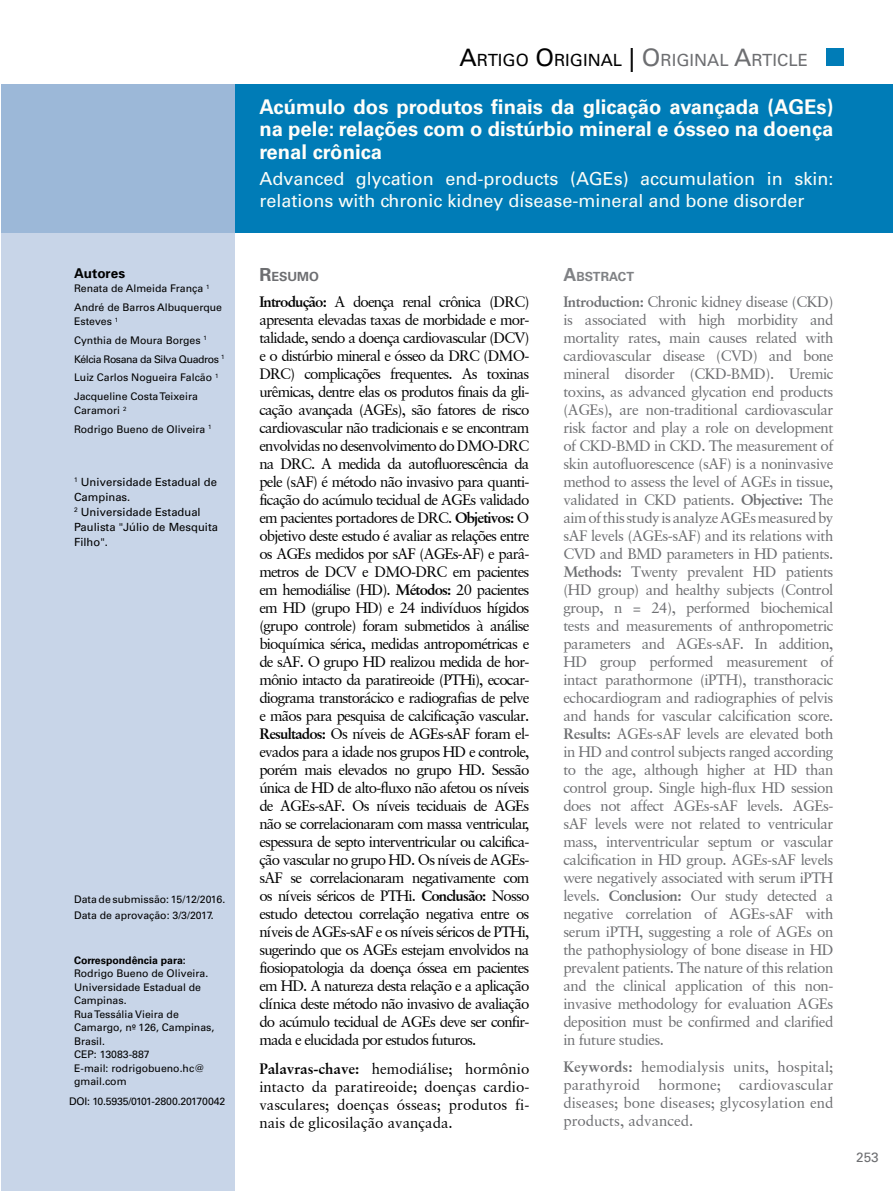
<style>
.page{position:relative;width:893px;height:1191px;background:#fff}
.page>*{position:absolute;margin:0;border:0;box-sizing:border-box;transform-origin:0 0}
.t1{font:700 20.25px/22.5px "Univers LT Std";color:#fffef9;text-align:justify}
.t2{font:18px/21.6px "Univers LT Std";color:#fbfdf8}
.t3{font:16.8px "Univers LT Std";color:#6d6e71}
.t4{font:15px/18px "Garamond Retrospective S Si";letter-spacing:-.03em;color:#000;text-align:justify}
.t5{font:15px/18px "Garamond Retrospective S Si";letter-spacing:-.015em;color:#6d6e71;text-align:justify}
.t6{font:13.5px "Univers 65 Bold";color:#000}
.t7{font:13.5px "Univers LT Std";color:#6d6e71}
.t8{font:700 12.6px "Univers LT Std";color:#808285}
.t9{font:700 12.6px "Univers LT Std";color:#6d6e71}
.t10{font:11.25px/15px "Univers LT Std";color:#000}
.t11{font:10.5px/13.5px "Univers LT Std";color:#000}
.t12{font:10.5px "Univers LT Std";letter-spacing:-.02em;color:#000}
.t13{font:700 10.5px "Univers LT Std";color:#000}
.s1{font-family:"Calibri"}
.s2{font-size:24px;color:#000}
.s3{color:#000}
.s4{font-size:24px}
.s5{font-size:18px}
.s6{font-weight:700}
</style>
<div class="page">
<div style="left:1px;top:233px;width:234px;height:958px;background:#c8d5e8"></div>
<div style="left:235px;top:84px;width:658px;height:149px;background:#007cb7"></div>
<div style="left:1px;top:84px;width:234px;height:149px;background:#9cb8d8"></div>
<div style="left:826px;top:49px;width:17px;height:17px;background:#007cb7"></div>
<p class="t6" style="left:74px;top:265px;width:53px">Autores</p>
<p class="t11" style="left:74px;top:279px;width:149px;line-height:18.6px">Renata de Almeida França <sup>1<br></sup>André de Barros Albuquerque</p>
<p class="t11" style="left:74px;top:312px;width:152px;line-height:18.6px">Esteves <sup>1<br></sup>Cynthia de Moura Borges <sup>1<br></sup>Kélcia Rosana da Silva Quadros <sup>1<br></sup>Luiz Carlos Nogueira Falcão <sup>1<br></sup>Jacqueline Costa Teixeira</p>
<p class="t11" style="left:74px;top:401px;width:139px;line-height:18.6px">Caramori <sup>2<br></sup>Rodrigo Bueno de Oliveira <sup>1</sup></p>
<p class="t10" style="left:74px;top:474px;width:145px"><sup>1</sup> Universidade Estadual de<br>Campinas.<br><sup>2</sup> Universidade Estadual<br>Paulista "Júlio de Mesquita<br>Filho".</p>
<p class="t11" style="left:74px;top:891px;width:153px;line-height:15.6px">Data de submissão: 15/12/2016.<br>Data de aprovação: 3/3/2017.</p>
<p class="t13" style="left:74px;top:954px;width:113px">Correspondência para:</p>
<p class="t11" style="left:74px;top:967px;width:142px">Rodrigo Bueno de Oliveira.<br>Universidade Estadual de<br>Campinas.<br>Rua Tessália Vieira de<br>Camargo, n<span class="s1">º</span> 126, Campinas,<br>Brasil.<br>CEP: 13083-887<br>E-mail: rodrigobueno.hc@ gmail.com</p>
<p class="t12" style="left:69px;top:1095px;width:158px">DOI: 10.5935/0101-2800.20170042</p>
<p class="t3" style="left:460px;top:50px;width:350px"><span class="s2">A</span><span class="s3">RTIGO</span> <span class="s2">O</span><span class="s3">RIGINAL</span> <span class="s2">|</span> <span class="s4">O</span>RIGINAL <span class="s4">A</span>RTICLE</p>
<h1 class="t1" style="left:259px;top:95px;width:575px">Acúmulo dos produtos finais da glicação avançada (AGEs) na pele: relações com o distúrbio mineral e ósseo na doença renal crônica</h1>
<p class="t2" style="left:259px;top:168px;width:575px">Advanced glycation end-products (AGEs) accumulation in skin: relations with chronic kidney disease-mineral and bone disorder</p>
<p class="t9" style="left:259px;top:269px;width:61px"><span class="s5">R</span>ESUMO</p>
<p class="t4" style="left:259px;top:293px;width:272px"><span class="s6">Introdução:</span> A doença renal crônica (DRC) apresenta elevadas taxas de morbidade e mor&shy;talidade, sendo a doença cardiovascular (DCV) e o distúrbio mineral e ósseo da DRC (DMO-DRC) complicações frequentes. As toxinas urêmicas, dentre elas os produtos finais da gli&shy;cação avançada (AGEs), são fatores de risco cardiovascular não tradicionais e se encontram envolvidas no desenvolvimento do DMO-DRC na DRC. A medida da autofluorescência da pele (sAF) é método não invasivo para quanti&shy;ficação do acúmulo tecidual de AGEs validado em pacientes portadores de DRC. <span class="s6">Objetivos:</span> O objetivo deste estudo é avaliar as relações entre os AGEs medidos por sAF (AGEs-AF) e parâ&shy;metros de DCV e DMO-DRC em pacientes em hemodiálise (HD). <span class="s6">Métodos:</span> 20 pacientes em HD (grupo HD) e 24 indivíduos hígidos (grupo controle) foram submetidos à análise bioquímica sérica, medidas antropométricas e de sAF. O grupo HD realizou medida de hor&shy;mônio intacto da paratireoide (PTHi), ecocar&shy;diograma transtorácico e radiografias de pelve e mãos para pesquisa de calcificação vascular.<br><span class="s6">Resultados:</span> Os níveis de AGEs-sAF foram el&shy;evados para a idade nos grupos HD e controle, porém mais elevados no grupo HD. Sessão única de HD de alto-fluxo não afetou os níveis de AGEs-sAF. Os níveis teciduais de AGEs não se correlacionaram com massa ventricular, espessura de septo interventricular ou calcifica&shy;ção vascular no grupo HD. Os níveis de AGEs&shy;sAF se correlacionaram negativamente com os níveis séricos de PTHi. <span class="s6">Conclusão:</span> Nosso estudo detectou correlação negativa entre os níveis de AGEs-sAF e os níveis séricos de PTHi, sugerindo que os AGEs estejam envolvidos na fiosiopatologia da doença óssea em pacientes em HD. A natureza desta relação e a aplicação clínica deste método não invasivo de avaliação do acúmulo tecidual de AGEs deve ser confir&shy;mada e elucidada por estudos futuros.</p>
<p class="t8" style="left:563px;top:269px;width:72px"><span class="s5">A</span>BSTRACT</p>
<p class="t5" style="left:563px;top:293px;width:272px"><span class="s6">Introduction:</span> Chronic kidney disease (CKD) is associated with high morbidity and mortality rates, main causes related with cardiovascular disease (CVD) and bone mineral disorder (CKD-BMD). Uremic toxins, as advanced glycation end products (AGEs), are non-traditional cardiovascular risk factor and play a role on development of CKD-BMD in CKD. The measurement of skin autofluorescence (sAF) is a noninvasive method to assess the level of AGEs in tissue, validated in CKD patients. <span class="s6">Objective:</span> The aim of this study is analyze AGEs measured by sAF levels (AGEs-sAF) and its relations with CVD and BMD parameters in HD patients.<br><span class="s6">Methods:</span> Twenty prevalent HD patients (HD group) and healthy subjects (Control group, n = 24), performed biochemical tests and measurements of anthropometric parameters and AGEs-sAF. In addition, HD group performed measurement of intact parathormone (iPTH), transthoracic echocardiogram and radiographies of pelvis and hands for vascular calcification score.<br><span class="s6">Results:</span> AGEs-sAF levels are elevated both in HD and control subjects ranged according to the age, although higher at HD than control group. Single high-flux HD session does not affect AGEs-sAF levels. AGEs&shy;sAF levels were not related to ventricular mass, interventricular septum or vascular calcification in HD group. AGEs-sAF levels were negatively associated with serum iPTH levels. <span class="s6">Conclusion:</span> Our study detected a negative correlation of AGEs-sAF with serum iPTH, suggesting a role of AGEs on the pathophysiology of bone disease in HD prevalent patients. The nature of this relation and the clinical application of this non&shy;invasive methodology for evaluation AGEs deposition must be confirmed and clarified in future studies.</p>
<p class="t4" style="left:259px;top:1059px;width:272px"><span class="s6">Palavras-chave:</span> hemodiálise; hormônio intacto da paratireoide; doenças cardio&shy;vasculares; doenças ósseas; produtos fi&shy;nais de glicosilação avançada.</p>
<p class="t5" style="left:563px;top:1057px;width:272px"><span class="s6">Keywords:</span> hemodialysis units, hospital; parathyroid hormone; cardiovascular diseases; bone diseases; glycosylation end products, advanced.</p>
<p class="t7" style="left:856px;top:1149px;width:24px">253</p>
</div>
